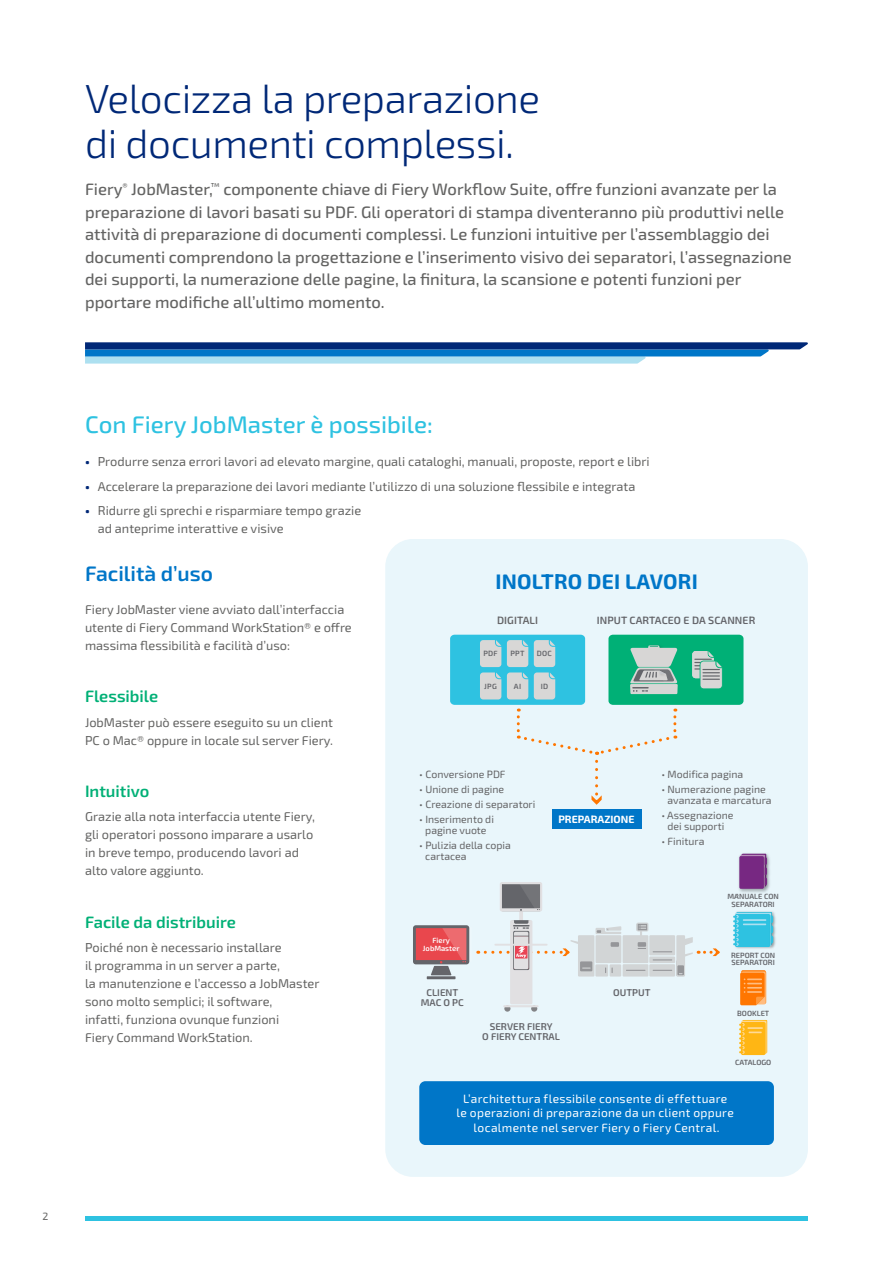
<style>
.page{position:relative;width:893px;height:1263px;background:#fff}
.page>*{position:absolute;margin:0;border:0;box-sizing:border-box;transform-origin:0 0}
.t1{font:300 40.5px/45px "Exo 2";letter-spacing:-.01em;color:#002877}
.t2{font:500 24px "Exo 2";color:#2ec2e1}
.t3{font:700 21px "Exo 2";letter-spacing:.01em;color:#0076c8}
.t4{font:600 21px "Exo 2";color:#0076c8}
.t5{font:500 16.5px/22.5px "Exo 2";color:#646463}
.t6{font:600 16.5px "Exo 2";color:#00b076}
.t7{font:12.75px/18px "Exo 2";color:#646463}
.t8{font:12px/14.2px "Exo 2";letter-spacing:.025em;color:#fff;text-align:center}
.t9{font:10.5px/11.2px "Exo 2";color:#656567;text-align:center}
.t10{font:600 10.5px "Exo 2";letter-spacing:.01em;color:#64656a}
.t11{font:700 10.5px "Exo 2";color:#fff}
.t12{font:600 10.5px "Exo 2";letter-spacing:.01em;color:#656567}
.t13{font:10.5px "Exo 2";color:#646463}
.t14{font:600 9.75px/10.5px "Exo 2";color:#64656a;text-align:center}
.t15{font:600 7.5px/7.5px "Exo 2";color:#64656a;text-align:center}
.t16{font:600 7.5px/7.5px "Exo 2";color:#fff;text-align:center}
.s1{font-weight:800;color:#002877}
</style>
<div class="page">
<hr style="left:85px;top:1216px;width:723px;height:4px;background:#2ec2e1">
<svg style="left:85px;top:342px;width:723px;height:22px"></svg>
<div style="left:385px;top:539px;width:423px;height:638px;background:#e9f6fb;border-radius:28px"></div>
<div style="left:552px;top:809px;width:89px;height:19px;background:#0076c8"></div>
<svg style="left:517px;top:717px;width:159px;height:88px"></svg>
<div style="left:450px;top:635px;width:135px;height:70px;background:#2ec2e1;border-radius:4px"></div>
<div style="left:419px;top:1081px;width:355px;height:64px;background:#0076c8;border-radius:6px"></div>
<div style="left:608px;top:635px;width:135px;height:70px;background:#00b076;border-radius:4px"></div>
<hr style="left:519px;top:894px;width:4px;height:45px;background:#e1e0e2;border-radius:2px">
<svg style="left:500px;top:882px;width:42px;height:29px"></svg>
<svg style="left:504px;top:1005px;width:6px;height:7px"></svg>
<svg style="left:531px;top:1005px;width:6px;height:7px"></svg>
<svg style="left:485px;top:920px;width:235px;height:84px"></svg>
<hr style="left:503px;top:1005px;width:36px;height:2px;background:#e1e0e2">
<hr style="left:494px;top:944px;width:54px;height:2px;background:#e1e0e2">
<img style="left:738px;top:853px;width:29px;height:40px">
<svg style="left:739px;top:856px;width:25px;height:33px"></svg>
<img style="left:767px;top:871px;width:3px;height:4px">
<img style="left:761px;top:875px;width:9px;height:16px">
<img style="left:767px;top:854px;width:3px;height:17px">
<svg style="left:740px;top:854px;width:27px;height:34px"></svg>
<img style="left:736px;top:911px;width:38px;height:38px">
<div style="left:735px;top:913px;width:36px;height:33px;background:#a6deef"></div>
<img style="left:773px;top:927px;width:3px;height:6px">
<img style="left:773px;top:933px;width:3px;height:14px">
<img style="left:771px;top:913px;width:5px;height:14px">
<svg style="left:733px;top:914px;width:40px;height:33px"></svg>
<svg style="left:742px;top:1020px;width:25px;height:33px"></svg>
<div style="left:741px;top:1021px;width:25px;height:33px;background:#ffda95"></div>
<svg style="left:739px;top:1022px;width:27px;height:33px"></svg>
<svg style="left:740px;top:970px;width:26px;height:35px"></svg>
<svg style="left:413px;top:925px;width:57px;height:50px"></svg>
<hr style="left:427px;top:976px;width:28px;height:3px;background:#64656a">
<svg style="left:630px;top:645px;width:48px;height:49px"></svg>
<svg style="left:534px;top:640px;width:21px;height:59px"></svg>
<svg style="left:480px;top:640px;width:21px;height:59px"></svg>
<svg style="left:507px;top:640px;width:21px;height:59px"></svg>
<svg style="left:692px;top:651px;width:31px;height:38px"></svg>
<h1 class="t1" style="left:85px;top:75px;width:456px">Velocizza la preparazione di documenti complessi.</h1>
<p class="t5" style="left:85px;top:178px;width:708px">Fiery<sup>®</sup> JobMaster,<sup>™</sup> componente chiave di Fiery Workflow Suite, offre funzioni avanzate per la preparazione di lavori basati su PDF. Gli operatori di stampa diventeranno più produttivi nelle attività di preparazione di documenti complessi. Le funzioni intuitive per l’assemblaggio dei documenti comprendono la progettazione e l’inserimento visivo dei separatori, l’assegnazione dei supporti, la numerazione delle pagine, la finitura, la scansione e potenti funzioni per pportare modifiche all’ultimo momento.</p>
<p class="t13" style="left:43px;top:1209px;width:7px">2</p>
<h2 class="t2" style="left:85px;top:408px;width:349px">Con Fiery JobMaster è possibile:</h2>
<p class="t7" style="left:85px;top:452px;width:566px"><span class="s1">•</span> Produrre senza errori lavori ad elevato margine, quali cataloghi, manuali, proposte, report e libri</p>
<p class="t7" style="left:85px;top:477px;width:552px"><span class="s1">•</span> Accelerare la preparazione dei lavori mediante l’utilizzo di una soluzione flessibile e integrata</p>
<p class="t7" style="left:98px;top:501px;width:265px;text-indent:-13px"><span class="s1">•</span> Ridurre gli sprechi e risparmiare tempo grazie ad anteprime interattive e visive</p>
<h3 class="t4" style="left:85px;top:559px;width:129px">Facilità d’uso</h3>
<p class="t7" style="left:85px;top:600px;width:268px">Fiery JobMaster viene avviato dall’interfaccia utente di Fiery Command WorkStation® e offre massima flessibilità e facilità d’uso:</p>
<h3 class="t3" style="left:495px;top:567px;width:204px">INOLTRO DEI LAVORI</h3>
<p class="t12" style="left:497px;top:613px;width:43px">DIGITALI</p>
<p class="t10" style="left:597px;top:613px;width:160px">INPUT CARTACEO E DA SCANNER</p>
<p class="t15" style="left:483px;top:650px;width:16px">PDF</p>
<p class="t15" style="left:510px;top:650px;width:16px">PPT</p>
<p class="t15" style="left:537px;top:650px;width:17px">DOC</p>
<p class="t15" style="left:484px;top:682px;width:14px">JPG</p>
<p class="t15" style="left:514px;top:682px;width:9px">AI</p>
<p class="t15" style="left:541px;top:682px;width:9px">ID</p>
<p class="t6" style="left:85px;top:685px;width:75px">Flessibile</p>
<p class="t7" style="left:85px;top:713px;width:250px">JobMaster può essere eseguito su un client<br>PC o Mac® oppure in locale sul server Fiery.</p>
<p class="t6" style="left:85px;top:780px;width:66px">Intuitivo</p>
<p class="t7" style="left:85px;top:807px;width:231px">Grazie alla nota interfaccia utente Fiery, gli operatori possono imparare a usarlo in breve tempo, producendo lavori ad alto valore aggiunto.</p>
<p class="t6" style="left:85px;top:910px;width:152px">Facile da distribuire</p>
<p class="t7" style="left:85px;top:938px;width:236px">Poiché non è necessario installare<br>il programma in un server a parte,<br>la manutenzione e l’accesso a JobMaster sono molto semplici; il software,<br>infatti, funziona ovunque funzioni<br>Fiery Command WorkStation.</p>
<p class="t9" style="left:661px;top:768px;width:83px">• Modifica pagina</p>
<p class="t9" style="left:661px;top:783px;width:112px">• Numerazione pagine avanzata e marcatura</p>
<p class="t9" style="left:661px;top:809px;width:74px">• Assegnazione dei supporti</p>
<p class="t9" style="left:661px;top:835px;width:45px">• Finitura</p>
<p class="t9" style="left:419px;top:768px;width:88px">• Conversione PDF</p>
<p class="t9" style="left:419px;top:783px;width:86px">• Unione di pagine</p>
<p class="t9" style="left:419px;top:798px;width:118px">• Creazione di separatori</p>
<p class="t9" style="left:419px;top:813px;width:76px">• Inserimento di pagine vuote</p>
<p class="t9" style="left:425px;top:839px;width:87px;text-align:left;text-indent:-6px">• Pulizia della copia cartacea</p>
<p class="t11" style="left:558px;top:812px;width:78px">PREPARAZIONE</p>
<p class="t15" style="left:727px;top:893px;width:53px">MANUALE CON<br>SEPARATORI</p>
<p class="t16" style="left:423px;top:936px;width:38px">Fiery<br>JobMaster</p>
<p class="t15" style="left:731px;top:951px;width:46px;text-align:left">REPORT CON<br>SEPARATORI</p>
<p class="t14" style="left:426px;top:986px;width:33px">CLIENT</p>
<p class="t14" style="left:613px;top:986px;width:39px">OUTPUT</p>
<p class="t14" style="left:421px;top:997px;width:45px">MAC O PC</p>
<p class="t15" style="left:737px;top:1009px;width:34px">BOOKLET</p>
<p class="t14" style="left:482px;top:1020px;width:79px">SERVER FIERY<br>O FIERY CENTRAL</p>
<p class="t15" style="left:735px;top:1059px;width:38px">CATALOGO</p>
<p class="t8" style="left:457px;top:1091px;width:279px">L’architettura flessibile consente di effettuare le operazioni di preparazione da un client oppure localmente nel server Fiery o Fiery Central.</p>
</div>
